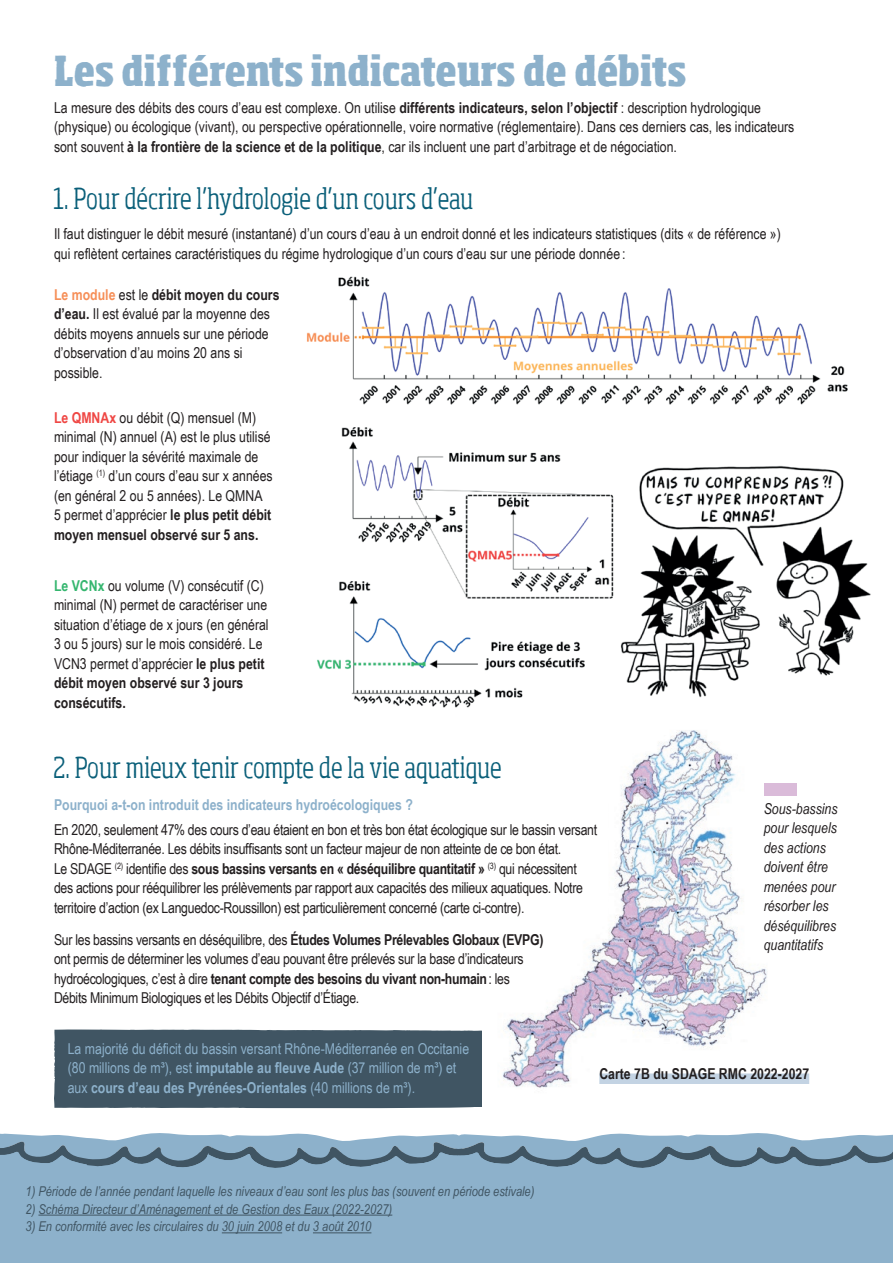
<style>
.page{position:relative;width:893px;height:1263px;background:#fff}
.page>*{position:absolute;margin:0;border:0;box-sizing:border-box;transform-origin:0 0}
.t1{font:800 condensed 40.5px "Sohoma";color:#8db1cb}
.t2{font:300 condensed 28.5px "Sohoma";color:#0a5f79}
.t3{font:15px/19.5px "Arial Narrow";color:#231f20}
.t4{font:15px/19.5px "Arial Narrow";letter-spacing:-.02em;color:#231f20}
.t5{font:15px/19.5px "Arial Narrow";color:#8db1cb}
.t6{font:italic 15px/19.5px "Arial Narrow";color:#231f20}
.t7{font:700 15px "Arial Narrow";color:#8db1cb}
.t8{font:700 15px "Arial Narrow";color:#231f20}
.t9{font:italic 13.5px "Arial Narrow";color:#405563}
.s1{font-weight:700}
.s2{font-weight:700;color:#f68f58}
.s3{font-weight:700;color:#ef4744}
.s4{font-weight:700;color:#35b66f}
</style>
<div class="page">
<div style="left:0;top:1153px;width:893px;height:110px;background:#8db1cb"></div>
<img style="left:621px;top:465px;width:250px;height:233px">
<hr style="left:38px;top:1214px;width:354px;height:1px;background:#405563">
<hr style="left:222px;top:1232px;width:60px;height:1px;background:#405563">
<hr style="left:313px;top:1232px;width:58px;height:1px;background:#405563">
<div style="left:54px;top:1029px;width:428px;height:80px;background:#405563"></div>
<img style="left:317px;top:604px;width:268px;height:104px">
<img style="left:339px;top:427px;width:275px;height:177px">
<img style="left:307px;top:276px;width:541px;height:129px">
<img style="left:503px;top:730px;width:264px;height:358px">
<div style="left:599px;top:1073px;width:210px;height:11px;background:#c3d3e3"></div>
<div style="left:764px;top:783px;width:32px;height:13px;background:#dabbd9"></div>
<svg style="left:0;top:1133px;width:893px;height:35px"></svg>
<h1 class="t1" style="left:54px;top:48px;width:634px">Les différents indicateurs de débits</h1>
<p class="t3" style="left:54px;top:97px;width:742px">La mesure des débits des cours d’eau est complexe. On utilise <span class="s1">différents indicateurs, selon l’objectif</span> : description hydrologique (physique) ou écologique (vivant), ou perspective opérationnelle, voire normative (réglementaire). Dans ces derniers cas, les indicateurs sont souvent <span class="s1">à la frontière de la science et de la politique</span>, car ils incluent une part d’arbitrage et de négociation.</p>
<h2 class="t2" style="left:53px;top:180px;width:422px">1. Pour décrire l’hydrologie d’un cours d’eau</h2>
<p class="t3" style="left:54px;top:223px;width:728px">Il faut distinguer le débit mesuré (instantané) d’un cours d’eau à un endroit donné et les indicateurs statistiques (dits « de référence ») qui reflètent certaines caractéristiques du régime hydrologique d’un cours d’eau sur une période donnée :</p>
<p class="t3" style="left:54px;top:284px;width:227px"><span class="s2">Le module</span> est le <span class="s1">débit moyen du cours d’eau.</span> Il est évalué par la moyenne des débits moyens annuels sur une période d’observation d’au moins 20 ans si possible.</p>
<p class="t3" style="left:54px;top:407px;width:220px"><span class="s3">Le QMNAx</span> ou débit (Q) mensuel (M) minimal (N) annuel (A) est le plus utilisé pour indiquer la sévérité maximale de l’étiage <sup>(1)</sup> d’un cours d’eau sur x années (en général 2 ou 5 années). Le QMNA 5 permet d’apprécier <span class="s1">le plus petit débit moyen mensuel observé sur 5 ans.</span></p>
<p class="t3" style="left:54px;top:575px;width:216px"><span class="s4">Le VCNx</span> ou volume (V) consécutif (C) minimal (N) permet de caractériser une situation d’étiage de x jours (en général 3 ou 5 jours) sur le mois considéré. Le VCN3 permet d’apprécier <span class="s1">le plus petit débit moyen observé sur 3 jours consécutifs.</span></p>
<h2 class="t2" style="left:53px;top:749px;width:450px">2. Pour mieux tenir compte de la vie aquatique</h2>
<p class="t7" style="left:54px;top:793px;width:360px">Pourquoi a-t-on introduit des indicateurs hydroécologiques ?</p>
<p class="t4" style="left:54px;top:819px;width:545px">En 2020, seulement 47% des cours d’eau étaient en bon et très bon état écologique sur le bassin versant Rhône-Méditerranée. Les débits insuffisants sont un facteur majeur de non atteinte de ce bon état.<br>Le SDAGE <sup>(2)</sup> identifie des <span class="s1">sous bassins versants en « déséquilibre quantitatif »</span> <sup>(3)</sup> qui nécessitent des actions pour rééquilibrer les prélèvements par rapport aux capacités des milieux aquatiques. Notre territoire d’action (ex Languedoc-Roussillon) est particulièrement concerné (carte ci-contre).</p>
<p class="t4" style="left:54px;top:929px;width:491px">Sur les bassins versants en déséquilibre, des <span class="s1">Études Volumes Prélevables Globaux (EVPG) </span>ont permis de déterminer les volumes d’eau pouvant être prélevés sur la base d’indicateurs hydroécologiques, c’est à dire <span class="s1">tenant compte des besoins du vivant non-humain</span>: les Débits Minimum Biologiques et les Débits Objectif d’Étiage.</p>
<p class="t6" style="left:764px;top:798px;width:75px">Sous-bassins pour lesquels des actions doivent être menées pour résorber les déséquilibres quantitatifs</p>
<p class="t5" style="left:68px;top:1038px;width:403px">La majorité du déficit du bassin versant Rhône-Méditerranée en Occitanie (80 millions de m³), est <span class="s1">imputable au fleuve Aude</span> (37 million de m³) et aux <span class="s1">cours d’eau des Pyrénées-Orientales</span> (40 millions de m³).</p>
<p class="t9" style="left:26px;top:1182px;width:510px">1) Période de l’année pendant laquelle les niveaux d’eau sont les plus bas (souvent en période estivale)</p>
<p class="t9" style="left:26px;top:1199px;width:368px">2) Schéma Directeur d’Aménagement et de Gestion des Eaux (2022-2027)</p>
<p class="t9" style="left:26px;top:1217px;width:347px">3) En conformité avec les circulaires du 30 juin 2008 et du 3 août 2010</p>
<p class="t8" style="left:599px;top:1062px;width:211px">Carte 7B du SDAGE RMC 2022-2027</p>
</div>
